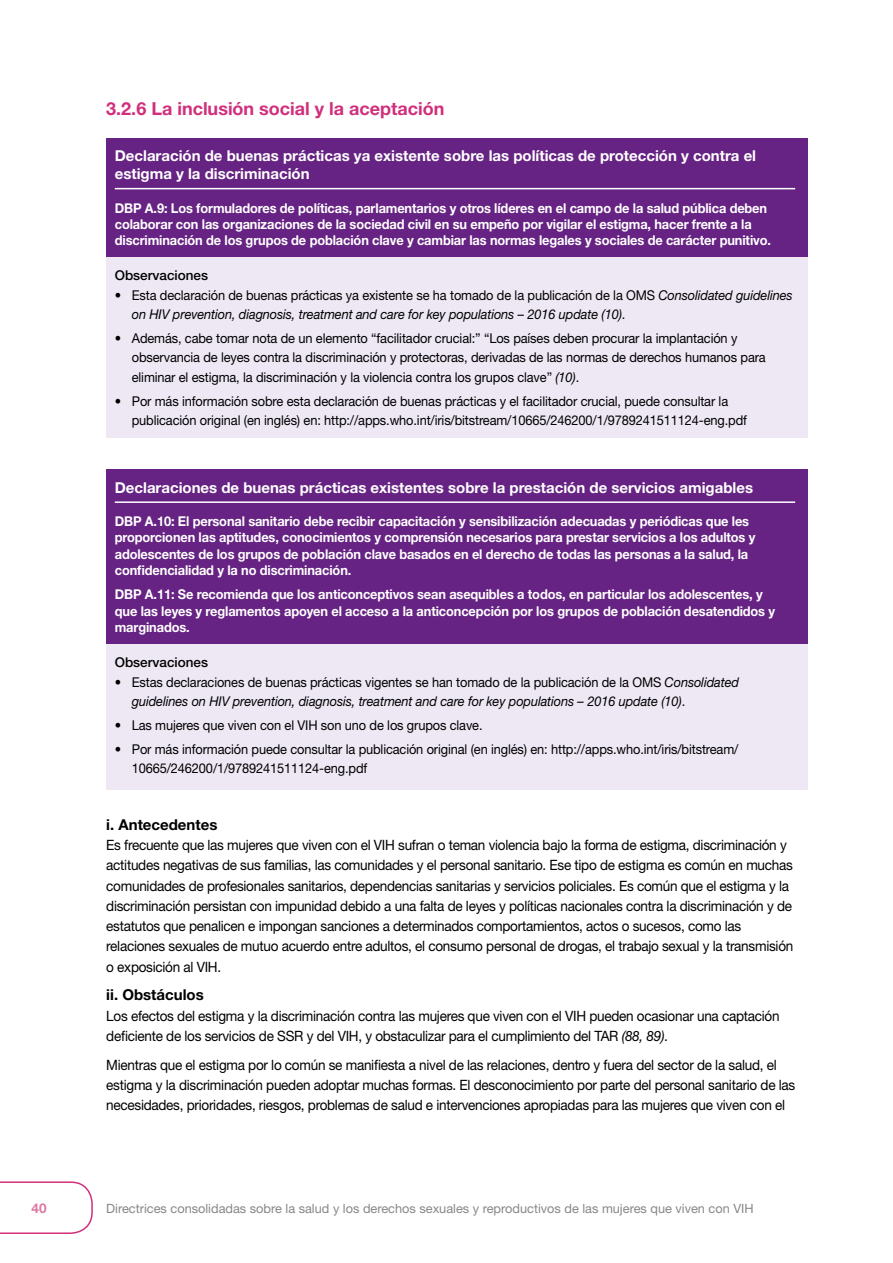
<style>
.page{position:relative;width:893px;height:1263px;background:#fff}
.page>*{position:absolute;margin:0;border:0;box-sizing:border-box;transform-origin:0 0}
.heading_level_2{font:700 18px "Helvetica Neue LT Std";color:#d02f7c}
.GPS_box_title{font:700 15px/18px "Helvetica Neue LT Std";color:#fff}
.heading_level_3{font:700 15px "Helvetica Neue LT Std";color:#000}
.body{font:14.25px/20.2px "Helvetica Neue LT Std";letter-spacing:-.02em;color:#000;scale:.95 1}
.GPS_REC{font:700 13.5px/16.2px "Helvetica Neue LT Std";letter-spacing:-.01em;color:#fff;scale:.95 1}
.t1{font:13.5px/19.5px "Helvetica Neue LT Std";letter-spacing:-.01em;color:#000;scale:.95 1}
.t2{font:italic 13.5px/19.5px "Helvetica Neue LT Std";letter-spacing:-.01em;color:#000;scale:.95 1}
.remarks_header{font:500 13.5px "Helvetica Neue LT Std";color:#000}
.t3{font:700 13.5px "Helvetica Neue LT Std";color:#dd79a4}
.t4{font:12.75px "Helvetica Neue LT Std";color:#878787}
.s1{font-style:normal}
.s2{font-style:italic}
</style>
<div class="page">
<svg style="left:0;top:1181px;width:93px;height:53px"></svg>
<div style="left:106px;top:138px;width:702px;height:120px;background:#662383"></div>
<div style="left:106px;top:258px;width:702px;height:180px;background:#eee8f5"></div>
<hr style="left:115px;top:188px;width:680px;height:1px;background:#fff">
<div style="left:106px;top:469px;width:702px;height:176px;background:#662383"></div>
<div style="left:106px;top:645px;width:702px;height:145px;background:#eee8f5"></div>
<hr style="left:115px;top:501px;width:680px;height:2px;background:#fff">
<p class="heading_level_2" style="left:106px;top:97px;width:340px">3.2.6 La inclusión social y la aceptación</p>
<p class="GPS_box_title" style="left:115px;top:147px;width:643px">Declaración de buenas prácticas ya existente sobre las políticas de protección y contra el estigma y la discriminación</p>
<p class="GPS_REC" style="left:115px;top:199px;width:692px">DBP A.9: Los formuladores de políticas, parlamentarios y otros líderes en el campo de la salud pública deben colaborar con las organizaciones de la sociedad civil en su empeño por vigilar el estigma, hacer frente a la discriminación de los grupos de población clave y cambiar las normas legales y sociales de carácter punitivo.</p>
<p class="remarks_header" style="left:115px;top:267px;width:95px">Observaciones</p>
<p class="t2" style="left:132px;top:285px;width:697px;text-indent:-17px"><span class="s1">• Esta declaración de buenas prácticas ya existente se ha tomado de la publicación de la OMS</span> Consolidated guidelines on HIV prevention, diagnosis, treatment and care for key populations – 2016 update (10)<span class="s1">.</span></p>
<p class="t1" style="left:132px;top:328px;width:669px;text-indent:-17px">• Además, cabe tomar nota de un elemento “facilitador crucial:” “Los países deben procurar la implantación y observancia de leyes contra la discriminación y protectoras, derivadas de las normas de derechos humanos para eliminar el estigma, la discriminación y la violencia contra los grupos clave” <span class="s2">(10)</span>.</p>
<p class="t1" style="left:132px;top:391px;width:649px;text-indent:-17px">• Por más información sobre esta declaración de buenas prácticas y el facilitador crucial, puede consultar la publicación original (en inglés) en: http://apps.who.int/iris/bitstream/10665/246200/1/9789241511124-eng.pdf</p>
<p class="GPS_box_title" style="left:115px;top:478px;width:640px">Declaraciones de buenas prácticas existentes sobre la prestación de servicios amigables</p>
<p class="GPS_REC" style="left:115px;top:513px;width:676px">DBP A.10: El personal sanitario debe recibir capacitación y sensibilización adecuadas y periódicas que les proporcionen las aptitudes, conocimientos y comprensión necesarios para prestar servicios a los adultos y adolescentes de los grupos de población clave basados en el derecho de todas las personas a la salud, la confidencialidad y la no discriminación.</p>
<p class="GPS_REC" style="left:115px;top:586px;width:697px">DBP A.11: Se recomienda que los anticonceptivos sean asequibles a todos, en particular los adolescentes, y que las leyes y reglamentos apoyen el acceso a la anticoncepción por los grupos de población desatendidos y marginados.</p>
<p class="remarks_header" style="left:115px;top:654px;width:95px">Observaciones</p>
<p class="t2" style="left:132px;top:672px;width:641px;text-indent:-17px"><span class="s1">• Estas declaraciones de buenas prácticas vigentes se han tomado de la publicación de la OMS</span> Consolidated guidelines on HIV prevention, diagnosis, treatment and care for key populations – 2016 update (10)<span class="s1">.</span></p>
<p class="t1" style="left:115px;top:715px;width:389px">• Las mujeres que viven con el VIH son uno de los grupos clave.</p>
<p class="t1" style="left:132px;top:739px;width:640px;text-indent:-17px">• Por más información puede consultar la publicación original (en inglés) en: http://apps.who.int/iris/bitstream/<br>10665/246200/1/9789241511124-eng.pdf</p>
<p class="heading_level_3" style="left:106px;top:815px;width:113px">i. Antecedentes</p>
<p class="body" style="left:106px;top:835px;width:725px">Es frecuente que las mujeres que viven con el VIH sufran o teman violencia bajo la forma de estigma, discriminación y actitudes negativas de sus familias, las comunidades y el personal sanitario. Ese tipo de estigma es común en muchas comunidades de profesionales sanitarios, dependencias sanitarias y servicios policiales. Es común que el estigma y la discriminación persistan con impunidad debido a una falta de leyes y políticas nacionales contra la discriminación y de estatutos que penalicen e impongan sanciones a determinados comportamientos, actos o sucesos, como las relaciones sexuales de mutuo acuerdo entre adultos, el consumo personal de drogas, el trabajo sexual y la transmisión o exposición al VIH.</p>
<p class="heading_level_3" style="left:106px;top:986px;width:99px">ii. Obstáculos</p>
<p class="body" style="left:106px;top:1005px;width:710px">Los efectos del estigma y la discriminación contra las mujeres que viven con el VIH pueden ocasionar una captación deficiente de los servicios de SSR y del VIH, y obstaculizar para el cumplimiento del TAR <span class="s2">(88, 89)</span>.</p>
<p class="body" style="left:106px;top:1054px;width:727px">Mientras que el estigma por lo común se manifiesta a nivel de las relaciones, dentro y fuera del sector de la salud, el estigma y la discriminación pueden adoptar muchas formas. El desconocimiento por parte del personal sanitario de las necesidades, prioridades, riesgos, problemas de salud e intervenciones apropiadas para las mujeres que viven con el</p>
<p class="t3" style="left:31px;top:1199px;width:17px">40</p>
<p class="t4" style="left:106px;top:1201px;width:649px">Directrices consolidadas sobre la salud y los derechos sexuales y reproductivos de las mujeres que viven con VIH</p>
</div>
